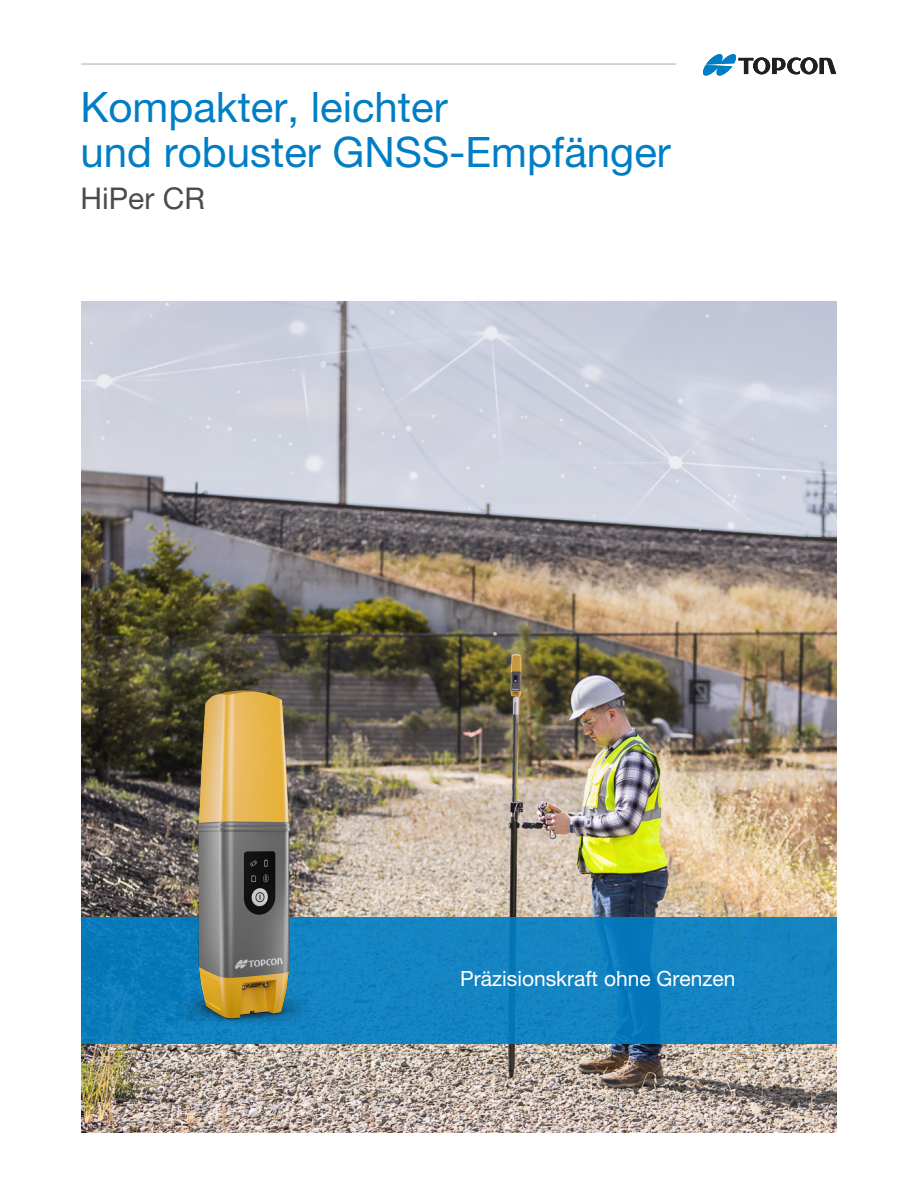
<style>
.page{position:relative;width:918px;height:1188px;background:#fff}
.page>*{position:absolute;margin:0;border:0;box-sizing:border-box;transform-origin:0 0}
.Heading_1{font:42px/45px "Helvetica Neue LT Std";color:#007ec5}
.Heading_1-2{font:30px "Helvetica Neue LT Std";color:#4b4c4d}
.Heading_1-3{font:21px "Helvetica Neue LT Std";color:#fff}
</style>
<div class="page">
<hr style="left:81px;top:63px;width:595px;height:2px;background:#d1d2d4">
<svg style="left:703px;top:54px;width:133px;height:22px"></svg>
<img style="left:81px;top:301px;width:756px;height:832px">
<svg style="left:81px;top:917px;width:756px;height:127px;background:#1181bf"></svg>
<img style="left:158px;top:679px;width:171px;height:374px">
<p class="Heading_1" style="left:81px;top:84px;width:592px">Kompakter, leichter<br>und robuster GNSS-Empfänger</p>
<p class="Heading_1-2" style="left:81px;top:181px;width:126px">HiPer CR</p>
<p class="Heading_1-3" style="left:460px;top:966px;width:277px">Präzisionskraft ohne Grenzen</p>
</div>
